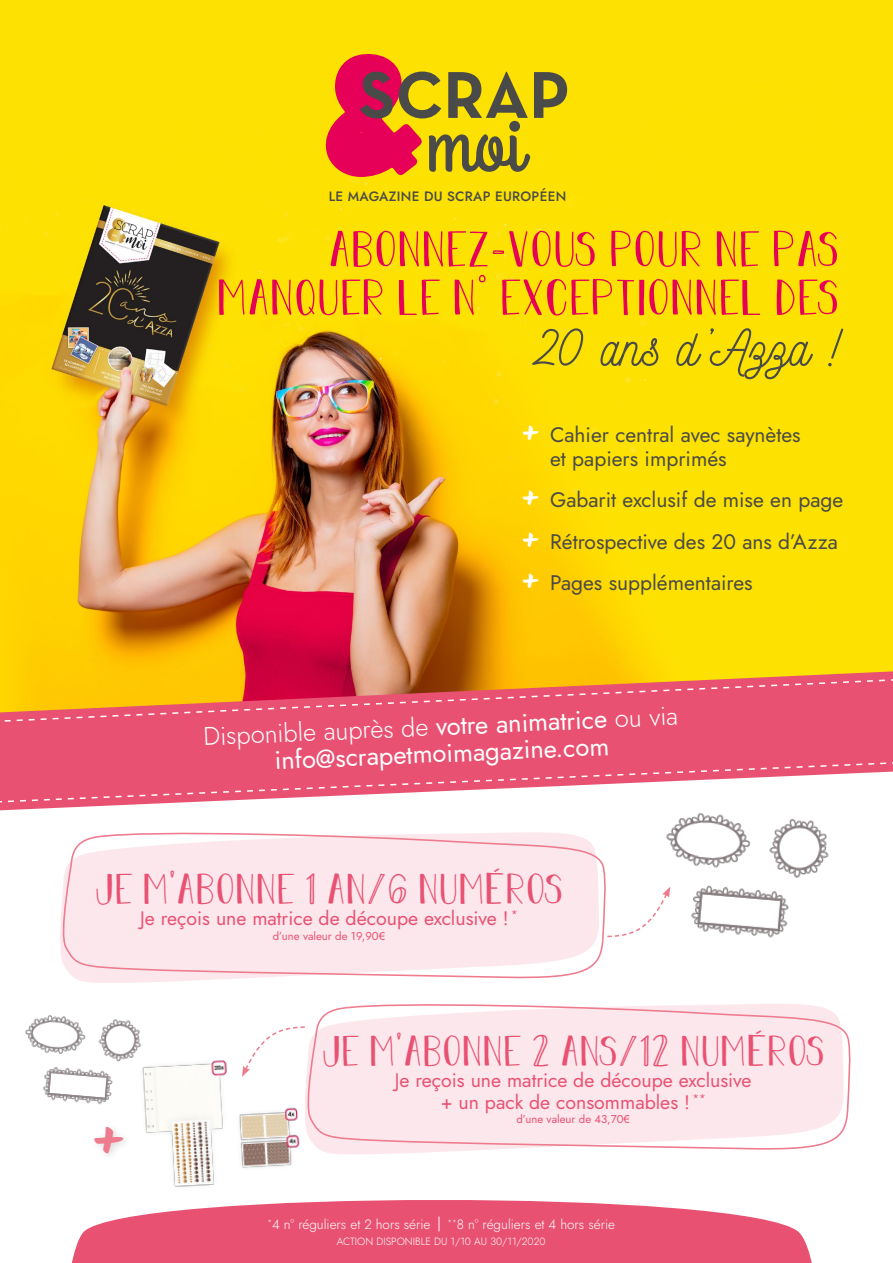
<style>
.page{position:relative;width:893px;height:1263px;background:#fff}
.page>*{position:absolute;margin:0;border:0;box-sizing:border-box;transform-origin:0 0}
.t1{font:51px/48.3px "Dominique";color:#e60058;text-align:right}
.t2{font:51px "Nickainley";color:#4a4a49}
.t3{font:700 49.8px "Kalam";color:#ee7b8e}
.t4{font:43.5px "Dominique";color:#e95172}
.t5{font:25.5px/26.1px "Jost";color:#fff;text-align:center}
.t6{font:21px/41px "Jost";color:#4a4a49}
.t7{font:19.5px/21.3px "Jost";color:#e95172;text-align:center}
.t8{font:300 13.5px "Jost";color:#fff}
.t9{font:500 13.5px "Jost";letter-spacing:.02em;color:#4a4a49}
.t10{font:11.4px "Jost";color:#e95172}
.t11{font:300 10.5px "Jost";color:#fff}
.s1{font-family:"Kalam";font-weight:700;font-size:27px;color:#fff}
.s2{font-weight:300}
</style>
<div class="page">
<img style="left:0;top:0;width:893px;height:671px">
<svg style="left:0;top:671px;width:893px;height:139px"></svg>
<svg style="left:322px;top:52px;width:245px;height:125px;background:#d28c24"></svg>
<svg style="left:0;top:677px;width:893px;height:128px;background:#eb6d76"></svg>
<svg style="left:71px;top:1200px;width:741px;height:63px;background:#eb6582"></svg>
<svg style="left:439px;top:1216px;width:1px;height:15px"></svg>
<img style="left:25px;top:1015px;width:116px;height:90px">
<img style="left:655px;top:797px;width:179px;height:141px">
<svg style="left:609px;top:887px;width:61px;height:51px"></svg>
<svg style="left:261px;top:1026px;width:40px;height:18px"></svg>
<div style="left:90px;top:1122px;width:43px;height:41px;background:#000;opacity:.15"></div>
<img style="left:137px;top:1044px;width:168px;height:165px">
<svg style="left:77px;top:979px;width:142px;height:4px"></svg>
<svg style="left:301px;top:1150px;width:173px;height:5px"></svg>
<svg style="left:60px;top:832px;width:549px;height:147px;background:#fbe6eb"></svg>
<svg style="left:301px;top:1004px;width:550px;height:146px;background:#fbe6eb"></svg>
<p class="t9" style="left:329px;top:187px;width:239px">LE MAGAZINE DU SCRAP EUROPÉEN</p>
<h1 class="t1" style="left:217px;top:225px;width:624px">ABONNEZ-VOUS POUR NE PAS<br>MANQUER LE N° EXCEPTIONNEL DES</h1>
<h1 class="t2" style="left:537px;top:315px;width:304px">20 ans d’Azza !</h1>
<p class="t6" style="left:550px;top:423px;width:252px;line-height:24px;text-indent:-29px"><span class="s1">+</span> Cahier central avec saynètes et papiers imprimés</p>
<p class="t6" style="left:521px;top:480px;width:323px"><span class="s1">+</span> Gabarit exclusif de mise en page <span class="s1">+</span> Rétrospective des 20 ans d’Azza <span class="s1">+</span> Pages supplémentaires</p>
<p class="t5" style="left:203px;top:722px;width:476px;rotate:-2deg"><span class="s2">Disponible auprès de</span> votre animatrice <span class="s2">ou via </span>info@scrapetmoimagazine.com</p>
<h3 class="t4" style="left:95px;top:863px;width:470px">JE M'ABONNE 1 AN/6 NUMÉROS</h3>
<p class="t7" style="left:140px;top:907px;width:379px">Je reçois une matrice de découpe exclusive ! <sup>*</sup></p>
<p class="t10" style="left:273px;top:928px;width:114px">d’une valeur de 19,90€</p>
<h2 class="t3" style="left:92px;top:1110px;width:31px">+</h2>
<h3 class="t4" style="left:321px;top:1025px;width:505px">JE M'ABONNE 2 ANS/12 NUMÉROS</h3>
<p class="t7" style="left:395px;top:1070px;width:358px">Je reçois une matrice de découpe exclusive + un pack de consommables ! <sup>**</sup></p>
<p class="t10" style="left:516px;top:1112px;width:115px">d’une valeur de 43,70€</p>
<p class="t8" style="left:267px;top:1215px;width:165px"><sup>*</sup>4 n° réguliers et 2 hors série</p>
<p class="t8" style="left:447px;top:1215px;width:169px"><sup>**</sup>8 n° réguliers et 4 hors série</p>
<p class="t11" style="left:337px;top:1234px;width:210px">ACTION DISPONIBLE DU 1/10 AU 30/11/2020</p>
</div>
